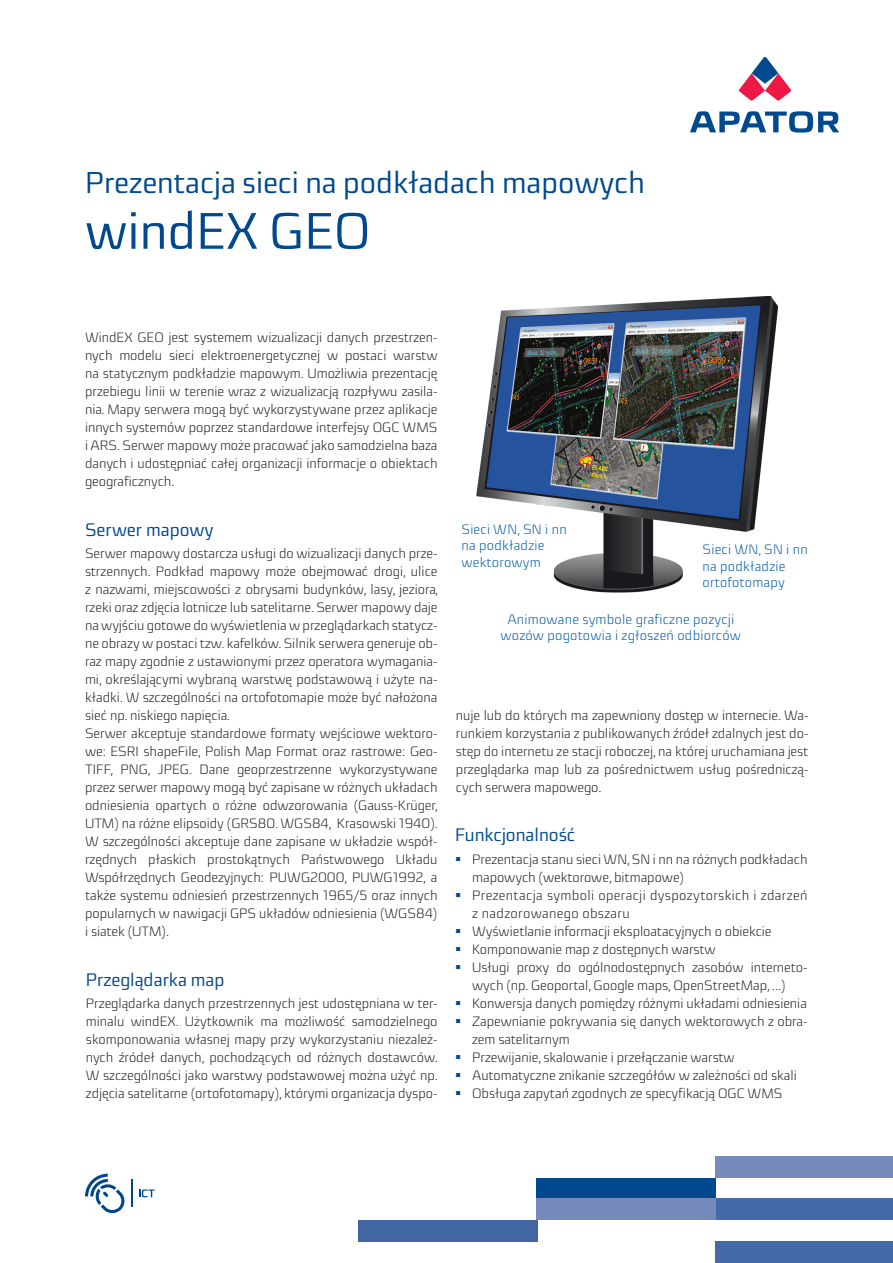
<style>
.page{position:relative;width:893px;height:1263px;background:#fff}
.page>*{position:absolute;margin:0;border:0;box-sizing:border-box;transform-origin:0 0}
.Tytuł_katalogu{font:51px "Sica";color:#01498e}
.Tytuł_katalogu-2{font:30px "Sica";color:#01498e}
._03_Śródtytuł{font:18px "Sica";color:#01498e}
._02_Tekst{font:300 13.5px/18px "Sica";color:#231f20;text-align:justify}
.Rys{font:300 13.5px/16.2px "Sica";letter-spacing:.02em;color:#015aaa}
._02_Tekst-2{font:300 13.5px/18px "Sica";letter-spacing:.03em;color:#231f20}
</style>
<div class="page">
<svg style="left:739px;top:57px;width:52px;height:44px"></svg>
<svg style="left:690px;top:111px;width:149px;height:22px"></svg>
<img style="left:476px;top:295px;width:302px;height:298px">
<svg style="left:85px;top:1174px;width:47px;height:40px"></svg>
<svg style="left:139px;top:1189px;width:16px;height:8px"></svg>
<div style="left:715px;top:1241px;width:178px;height:22px;background:#456aa7"></div>
<div style="left:715px;top:1198px;width:178px;height:22px;background:#456aa7"></div>
<div style="left:358px;top:1220px;width:179px;height:21px;background:#4166a2"></div>
<div style="left:537px;top:1178px;width:179px;height:21px;background:#01498e"></div>
<div style="left:715px;top:1157px;width:178px;height:21px;background:#768bbb"></div>
<div style="left:537px;top:1198px;width:179px;height:22px;background:#768bbb"></div>
<p class="Tytuł_katalogu-2" style="left:85px;top:160px;width:561px">Prezentacja sieci na podkładach mapowych</p>
<p class="Tytuł_katalogu" style="left:85px;top:194px;width:287px">windEX GEO</p>
<p class="_02_Tekst" style="left:85px;top:328px;width:354px">WindEX GEO jest systemem wizualizacji danych przestrzen&shy;nych modelu sieci elektroenergetycznej w postaci warstw na statycznym podkładzie mapowym. Umożliwia prezentację przebiegu linii w terenie wraz z wizualizacją rozpływu zasila&shy;nia. Mapy serwera mogą być wykorzystywane przez aplikacje innych systemów poprzez standardowe interfejsy OGC WMS i ARS. Serwer mapowy może pracować jako samodzielna baza danych i udostępniać całej organizacji informacje o obiektach geograficznych.</p>
<p class="_03_Śródtytuł" style="left:85px;top:517px;width:130px">Serwer mapowy</p>
<p class="_02_Tekst" style="left:85px;top:544px;width:355px">Serwer mapowy dostarcza usługi do wizualizacji danych prze&shy;strzennych. Podkład mapowy może obejmować drogi, ulice z nazwami, miejscowości z obrysami budynków, lasy, jeziora, rzeki oraz zdjęcia lotnicze lub satelitarne. Serwer mapowy daje na wyjściu gotowe do wyświetlenia w przeglądarkach statycz&shy;ne obrazy w postaci tzw. kafelków. Silnik serwera generuje ob&shy;raz mapy zgodnie z ustawionymi przez operatora wymagania&shy;mi, określającymi wybraną warstwę podstawową i użyte na&shy;kładki. W szczególności na ortofotomapie może być nałożona sieć np. niskiego napięcia.</p>
<p class="_02_Tekst" style="left:85px;top:724px;width:355px">Serwer akceptuje standardowe formaty wejściowe wektoro&shy;we: ESRI shapeFile, Polish Map Format oraz rastrowe: Geo-TIFF, PNG, JPEG. Dane geoprzestrzenne wykorzystywane przez serwer mapowy mogą być zapisane w różnych układach odniesienia opartych o różne odwzorowania (Gauss-Krüger, UTM) na różne elipsoidy (GRS80. WGS84, Krasowski 1940).</p>
<p class="_02_Tekst" style="left:85px;top:832px;width:354px">W szczególności akceptuje dane zapisane w układzie współ&shy;rzędnych płaskich prostokątnych Państwowego Układu Współrzędnych Geodezyjnych: PUWG2000, PUWG1992, a także systemu odniesień przestrzennych 1965/5 oraz innych popularnych w nawigacji GPS układów odniesienia (WGS84) i siatek (UTM).</p>
<p class="_03_Śródtytuł" style="left:86px;top:966px;width:140px">Przeglądarka map</p>
<p class="_02_Tekst" style="left:86px;top:994px;width:354px">Przeglądarka danych przestrzennych jest udostępniana w ter&shy;minalu windEX. Użytkownik ma możliwość samodzielnego skomponowania własnej mapy przy wykorzystaniu niezależ&shy;nych źródeł danych, pochodzących od różnych dostawców.<br>W szczególności jako warstwy podstawowej można użyć np. zdjęcia satelitarne (ortofotomapy), którymi organizacja dyspo-</p>
<p class="Rys" style="left:461px;top:521px;width:107px">Sieci WN, SN i nn na podkładzie</p>
<p class="Rys" style="left:461px;top:553px;width:81px">wektorowym</p>
<p class="Rys" style="left:702px;top:541px;width:107px">Sieci WN, SN i nn na podkładzie</p>
<p class="Rys" style="left:702px;top:574px;width:84px">ortofotomapy</p>
<p class="Rys" style="left:501px;top:611px;width:242px;text-align:center">Animowane symbole graficzne pozycji wozów pogotowia i zgłoszeń odbiorców</p>
<p class="_02_Tekst" style="left:456px;top:706px;width:354px">nuje lub do których ma zapewniony dostęp w internecie. Wa&shy;runkiem korzystania z publikowanych źródeł zdalnych jest do&shy;stęp do internetu ze stacji roboczej, na której uruchamiana jest przeglądarka map lub za pośrednictwem usług pośredniczą&shy;cych serwera mapowego.</p>
<p class="_03_Śródtytuł" style="left:455px;top:822px;width:122px">Funkcjonalność</p>
<p class="_02_Tekst" style="left:472px;top:850px;width:337px">Prezentacja stanu sieci WN, SN i nn na różnych podkładach mapowych (wektorowe, bitmapowe)</p>
<p class="_02_Tekst-2" style="left:472px;top:886px;width:337px">Prezentacja symboli operacji dyspozytorskich i zdarzeń z nadzorowanego obszaru</p>
<p class="_02_Tekst" style="left:472px;top:922px;width:301px">Wyświetlanie informacji eksploatacyjnych o obiekcie</p>
<p class="_02_Tekst" style="left:472px;top:940px;width:245px">Komponowanie map z dostępnych warstw</p>
<p class="_02_Tekst" style="left:472px;top:958px;width:337px">Usługi proxy do ogólnodostępnych zasobów interneto&shy;wych (np. Geoportal, Google maps, OpenStreetMap, ...)</p>
<p class="_02_Tekst" style="left:472px;top:994px;width:336px">Konwersja danych pomiędzy różnymi układami odniesienia</p>
<p class="_02_Tekst" style="left:472px;top:1012px;width:337px">Zapewnianie pokrywania się danych wektorowych z obra&shy;zem satelitarnym</p>
<p class="_02_Tekst" style="left:472px;top:1048px;width:264px">Przewijanie, skalowanie i przełączanie warstw</p>
<p class="_02_Tekst" style="left:472px;top:1066px;width:326px">Automatyczne znikanie szczegółów w zależności od skali</p>
<p class="_02_Tekst" style="left:472px;top:1084px;width:312px">Obsługa zapytań zgodnych ze specyfikacją OGC WMS</p>
</div>
